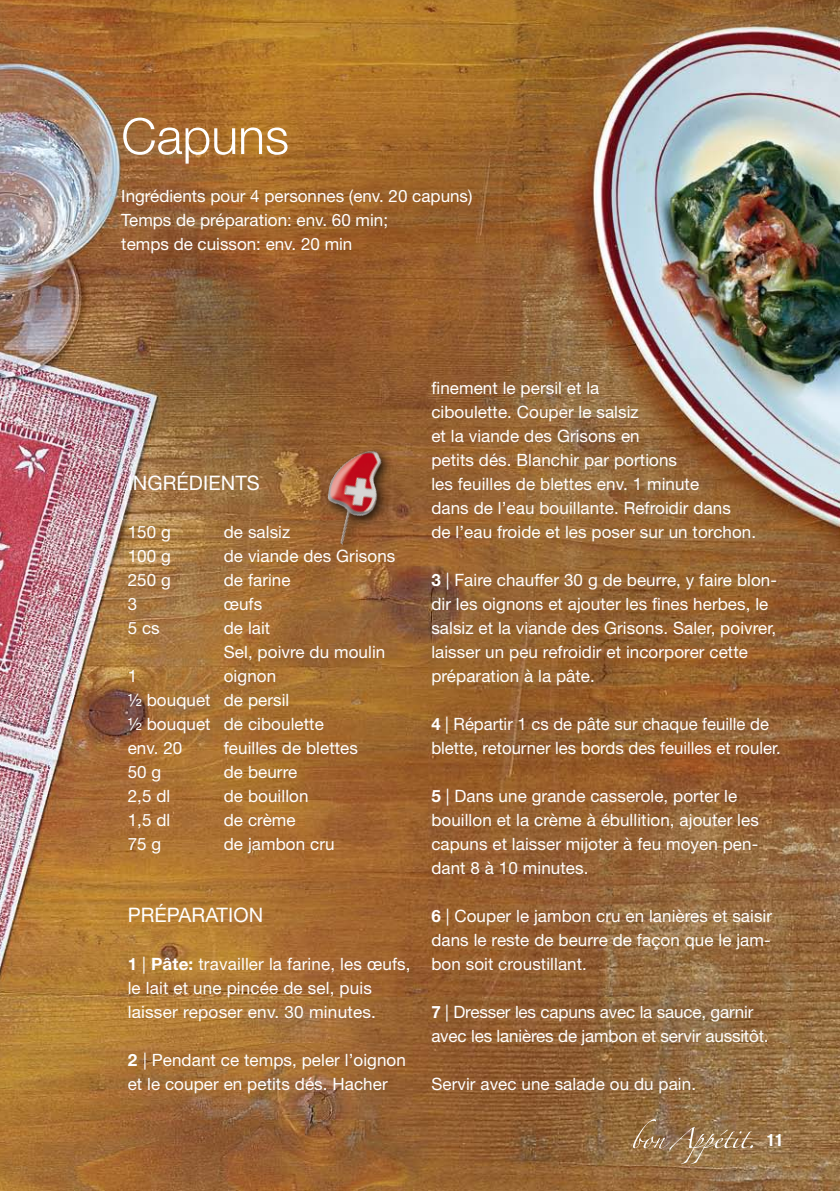
<style>
.page{position:relative;width:840px;height:1191px;background:#fff}
.page>*{position:absolute;margin:0;border:0;box-sizing:border-box;transform-origin:0 0}
.t1{font:300 50px "Helvetica Neue LT Std";color:#fff}
.t2{font:20px "Helvetica Neue LT Std";letter-spacing:.005em;color:#fff}
.t3{font:17px/24px "Helvetica Neue LT Std";letter-spacing:.005em;color:#fff}
.t4{font:700 condensed 17px "Helvetica Neue LT Std";color:#fff}
.s1{font-weight:700}
</style>
<div class="page">
<img style="left:0;top:0;width:839px;height:1191px">
<div style="left:322px;top:446px;width:71px;height:110px;background:#000;opacity:.75"></div>
<img style="left:323px;top:415px;width:113px;height:132px">
<svg style="left:632px;top:1119px;width:120px;height:45px;background:#9d7c56"></svg>
<h1 class="t1" style="left:121px;top:106px;width:169px">Capuns</h1>
<p class="t3" style="left:121px;top:184px;width:352px">Ingrédients pour 4 personnes (env. 20 capuns)<br>Temps de préparation: env. 60 min;<br>temps de cuisson: env. 20 min</p>
<p class="t2" style="left:128px;top:471px;width:88px">Ingrédients</p>
<p class="t3" style="left:128px;top:520px;width:45px">150 g</p>
<p class="t3" style="left:224px;top:520px;width:68px">de salsiz</p>
<p class="t3" style="left:128px;top:544px;width:45px">100 g</p>
<p class="t3" style="left:224px;top:544px;width:173px">de viande des Grisons</p>
<p class="t3" style="left:128px;top:568px;width:45px">250 g</p>
<p class="t3" style="left:224px;top:568px;width:68px">de farine</p>
<p class="t3" style="left:128px;top:592px;width:11px">3</p>
<p class="t3" style="left:224px;top:592px;width:40px">œufs</p>
<p class="t3" style="left:128px;top:616px;width:34px">5 cs</p>
<p class="t3" style="left:224px;top:616px;width:163px">de lait<br>Sel, poivre du moulin</p>
<p class="t3" style="left:128px;top:664px;width:11px">1</p>
<p class="t3" style="left:128px;top:664px;width:197px;text-indent:96px">oignon<br>½ bouquet de persil<br>½ bouquet de ciboulette env. 20</p>
<p class="t3" style="left:224px;top:736px;width:136px">feuilles de blettes</p>
<p class="t3" style="left:128px;top:760px;width:35px">50 g</p>
<p class="t3" style="left:224px;top:760px;width:75px">de beurre</p>
<p class="t3" style="left:128px;top:784px;width:44px">2,5 dl</p>
<p class="t3" style="left:224px;top:784px;width:86px">de bouillon</p>
<p class="t3" style="left:128px;top:808px;width:44px">1,5 dl</p>
<p class="t3" style="left:224px;top:808px;width:73px">de crème</p>
<p class="t3" style="left:128px;top:832px;width:35px">75 g</p>
<p class="t3" style="left:224px;top:832px;width:112px">de jambon cru</p>
<p class="t2" style="left:128px;top:903px;width:90px">Préparation</p>
<p class="t3" style="left:128px;top:952px;width:284px"><span class="s1">1</span> | <span class="s1">Pâte:</span> travailler la farine, les œufs, le lait et une pincée de sel, puis laisser reposer env. 30 minutes.</p>
<p class="t3" style="left:128px;top:1048px;width:279px"><span class="s1">2</span> | Pendant ce temps, peler l’oignon et le couper en petits dés. Hacher</p>
<p class="t3" style="left:431px;top:376px;width:326px">finement le persil et la<br>ciboulette. Couper le salsiz<br>et la viande des Grisons en<br>petits dés. Blanchir par portions<br>les feuilles de blettes env. 1 minute<br>dans de l’eau bouillante. Refroidir dans<br>de l’eau froide et les poser sur un torchon.</p>
<p class="t3" style="left:431px;top:568px;width:347px"><span class="s1">3</span> | Faire chauffer 30 g de beurre, y faire blon&shy;dir les oignons et ajouter les fines herbes, le salsiz et la viande des Grisons. Saler, poivrer, laisser un peu refroidir et incorporer cette préparation à la pâte.</p>
<p class="t3" style="left:431px;top:712px;width:350px"><span class="s1">4</span> | Répartir 1 cs de pâte sur chaque feuille de blette, retourner les bords des feuilles et rouler.</p>
<p class="t3" style="left:431px;top:784px;width:329px"><span class="s1">5</span> | Dans une grande casserole, porter le bouillon et la crème à ébullition, ajouter les capuns et laisser mijoter à feu moyen pen&shy;dant 8 à 10 minutes.</p>
<p class="t3" style="left:431px;top:904px;width:342px;text-align:justify"><span class="s1">6</span> | Couper le jambon cru en lanières et saisir dans le reste de beurre de façon que le jam&shy;bon soit croustillant.</p>
<p class="t3" style="left:431px;top:1000px;width:338px"><span class="s1">7</span> | Dresser les capuns avec la sauce, garnir avec les lanières de jambon et servir aussitôt.</p>
<p class="t3" style="left:431px;top:1072px;width:266px">Servir avec une salade ou du pain.</p>
<p class="t4" style="left:766px;top:1130px;width:18px">11</p>
</div>
